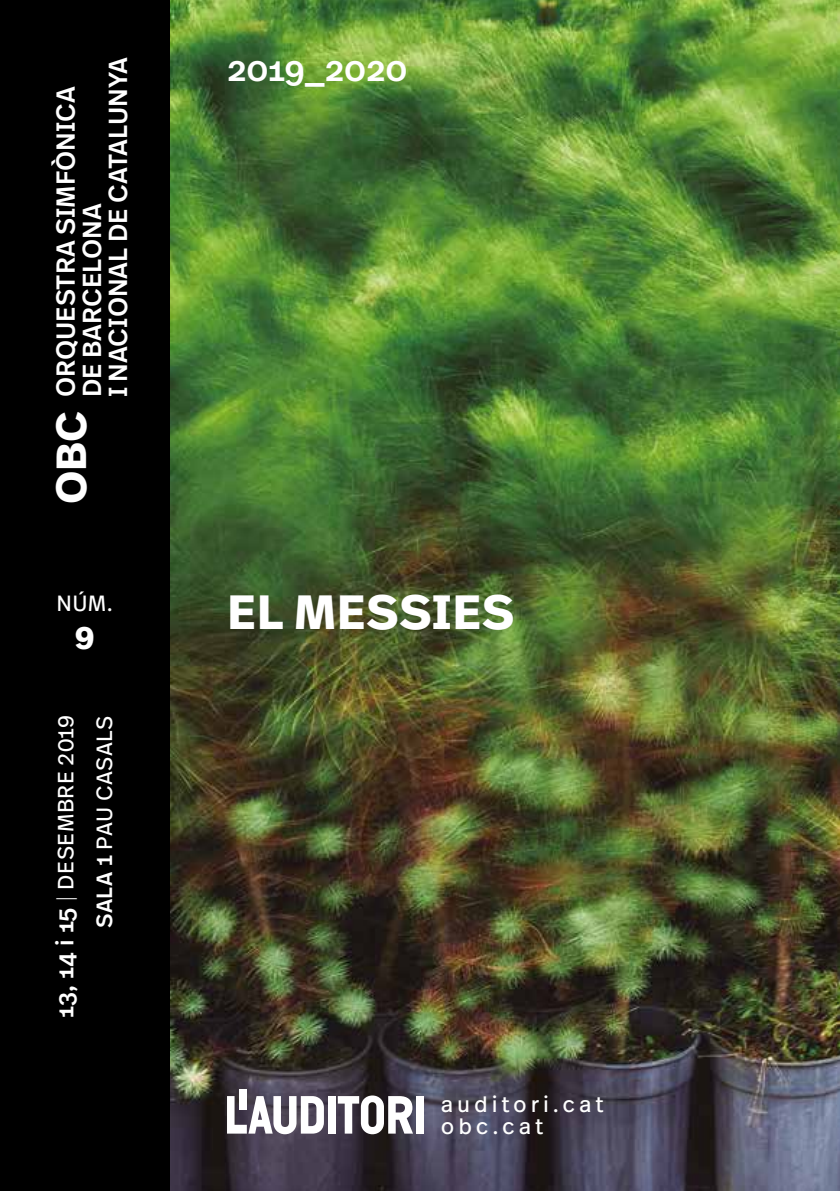
<style>
.page{position:relative;width:840px;height:1191px;background:#fff}
.page>*{position:absolute;margin:0;border:0;box-sizing:border-box;transform-origin:0 0}
.t1{font:700 48px "Real Text Pro";letter-spacing:.01em;color:#fff}
.t2{font:500 34px "Real Text Pro";letter-spacing:.005em;color:#fff}
.t3{font:700 32px "Real Text Pro";color:#fff}
.t4{font:500 26px/26px "Real Text Pro";color:#fff}
.t5{font:22.4px/22.4px "Real Text Pro";letter-spacing:.17em;color:#fff}
.t6{font:22px "Real Text Pro";letter-spacing:.02em;color:#fff}
.s1{font-weight:700;font-size:42px}
.s2{font-weight:500;font-size:24px}
.s3{font-weight:300}
.s4{font-weight:500}
</style>
<div class="page">
<div style="left:0;top:0;width:227px;height:1191px;background:#000"></div>
<img style="left:170px;top:0;width:669px;height:1191px">
<div style="left:239px;top:1089px;width:8px;height:20px;background:#fff"></div>
<svg style="left:227px;top:1096px;width:97px;height:38px"></svg>
<div style="left:328px;top:1096px;width:7px;height:37px;background:#fff"></div>
<svg style="left:337px;top:1095px;width:76px;height:39px"></svg>
<div style="left:416px;top:1096px;width:7px;height:37px;background:#fff"></div>
<p class="t4" style="left:52px;top:397px;width:342px;text-indent:-107px;rotate:-90deg"><span class="s1">OBC</span> ORQUESTRA SIMFÒNICA<br>DE BARCELONA<br>I NACIONAL DE CATALUNYA</p>
<p class="t6" style="left:56px;top:588px;width:58px">NÚM.</p>
<p class="t3" style="left:75px;top:614px;width:21px">9</p>
<p class="t6" style="left:51px;top:1018px;width:305px;rotate:-90deg"><span class="s2">13, 14 i 15</span> <span class="s3">|</span> DESEMBRE 2019</p>
<p class="t6" style="left:89px;top:928px;width:214px;rotate:-90deg"><span class="s4">SALA 1</span> PAU CASALS</p>
<h2 class="t2" style="left:227px;top:45px;width:181px">2019_2020</h2>
<h1 class="t1" style="left:227px;top:577px;width:288px">EL MESSIES</h1>
<p class="t5" style="left:440px;top:1092px;width:164px">auditori.cat obc.cat</p>
</div>
